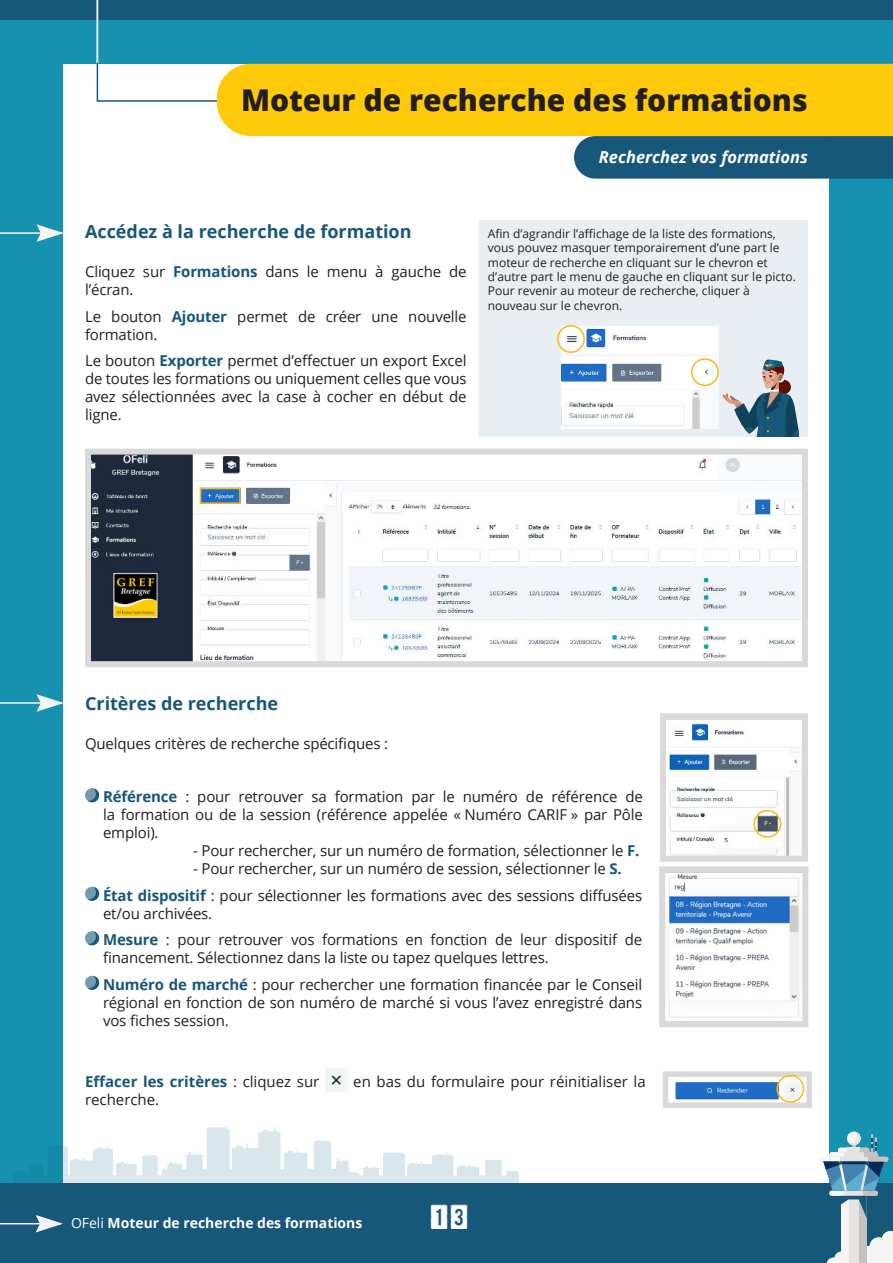
<style>
.page{position:relative;width:893px;height:1263px;background:#1791b0}
.page>*{position:absolute;margin:0;border:0;box-sizing:border-box;transform-origin:0 0}
.t1{font:31.5px "calendarnotetfb";color:#fff}
.t2{font:800 30px "Open Sans";color:#231f20}
.t3{font:700 18px "Open Sans";color:#17577a}
.t4{font:italic 700 16.5px "Open Sans";color:#fff}
.t5{font:15px/18px "Open Sans";letter-spacing:-.01em;color:#231f20}
.t6{font:700 15px "Open Sans";color:#17577a}
.t7{font:700 13.95px "Open Sans";color:#fff}
.t8{font:12px/14.4px "Open Sans";color:#231f20}
.s1{font-weight:700;color:#17577a}
.s2{font-weight:400;color:#231f20}
.s3{font-weight:400}
</style>
<div class="page">
<div style="left:0;top:0;width:893px;height:20px;background:#17577a"></div>
<div style="left:64px;top:64px;width:765px;height:1135px;background:#fff"></div>
<svg style="left:13px;top:1127px;width:506px;height:57px"></svg>
<div style="left:0;top:1184px;width:893px;height:79px;background:#17577a"></div>
<hr style="left:0;top:1223px;width:61px;height:1px;background:#f5f5f5">
<svg style="left:36px;top:1215px;width:27px;height:17px"></svg>
<hr style="left:97px;top:0;width:1px;height:64px;background:#f5f5f5">
<svg style="left:96px;top:61px;width:212px;height:41px"></svg>
<svg style="left:827px;top:1231px;width:66px;height:32px"></svg>
<div style="left:848px;top:1196px;width:11px;height:67px;background:#e6e3e3"></div>
<div style="left:859px;top:1196px;width:8px;height:67px;background:#c7c2c2"></div>
<div style="left:841px;top:1196px;width:7px;height:67px;background:#f5f5f5"></div>
<svg style="left:819px;top:1132px;width:69px;height:86px"></svg>
<hr style="left:0;top:232px;width:62px;height:2px;background:#f5f5f5">
<svg style="left:36px;top:224px;width:28px;height:18px"></svg>
<hr style="left:0;top:702px;width:62px;height:2px;background:#f5f5f5">
<svg style="left:36px;top:694px;width:28px;height:18px"></svg>
<img style="left:92px;top:456px;width:709px;height:204px">
<div style="left:85px;top:449px;width:723px;height:218px;border:6px solid #d9d9d9"></div>
<div style="left:741px;top:456px;width:60px;height:21px;background:#fafbfd"></div>
<div style="left:479px;top:220px;width:329px;height:217px;background:#e8eef2"></div>
<svg style="left:722px;top:359px;width:77px;height:78px"></svg>
<img style="left:561px;top:326px;width:158px;height:102px">
<div style="left:691px;top:358px;width:28px;height:28px;border:2px solid #fcb814;border-radius:50%"></div>
<img style="left:667px;top:723px;width:134px;height:132px">
<div style="left:660px;top:713px;width:148px;height:149px;border:6px solid #d9d9d9"></div>
<div style="left:753px;top:810px;width:28px;height:28px;border:2px solid #fcb814;border-radius:50%"></div>
<div style="left:574px;top:136px;width:319px;height:43px;background:#17577a"></div>
<div style="left:217px;top:64px;width:676px;height:72px;background:#feca0a"></div>
<div style="left:85px;top:788px;width:14px;height:14px;background:#749aaf;border-radius:50%"></div>
<svg style="left:88px;top:788px;width:11px;height:14px"></svg>
<div style="left:85px;top:887px;width:14px;height:14px;background:#749aaf;border-radius:50%"></div>
<svg style="left:88px;top:887px;width:11px;height:14px"></svg>
<div style="left:85px;top:931px;width:14px;height:14px;background:#749aaf;border-radius:50%"></div>
<svg style="left:88px;top:931px;width:11px;height:14px"></svg>
<div style="left:85px;top:976px;width:14px;height:14px;background:#749aaf;border-radius:50%"></div>
<svg style="left:88px;top:976px;width:11px;height:14px"></svg>
<img style="left:325px;top:1068px;width:23px;height:23px">
<div style="left:200px;top:488px;width:41px;height:16px;border:2px solid #fcb814"></div>
<img style="left:668px;top:874px;width:132px;height:144px">
<div style="left:659px;top:866px;width:149px;height:161px;border:6px solid #d9d9d9"></div>
<img style="left:675px;top:1077px;width:130px;height:25px">
<div style="left:663px;top:1071px;width:149px;height:37px;border:5px solid #d9d9d9"></div>
<div style="left:776px;top:1075px;width:28px;height:28px;border:2px solid #fcb814;border-radius:50%"></div>
<div style="left:557px;top:325px;width:28px;height:28px;border:2px solid #fcb814;border-radius:50%"></div>
<h2 class="t2" style="left:241px;top:78px;width:568px">Moteur de recherche des formations</h2>
<p class="t4" style="left:599px;top:145px;width:211px">Recherchez vos formations</p>
<p class="t3" style="left:85px;top:224px;width:328px">Accédez à la recherche de formation</p>
<p class="t5" style="left:85px;top:264px;width:383px">Cliquez sur <span class="s1">Formations</span> dans le menu à gauche de l’écran.</p>
<p class="t5" style="left:85px;top:309px;width:383px">Le bouton <span class="s1">Ajouter</span> permet de créer une nouvelle formation.</p>
<p class="t5" style="left:85px;top:353px;width:383px;text-align:justify">Le bouton <span class="s1">Exporter</span> permet d’effectuer un export Excel de toutes les formations ou uniquement celles que vous avez sélectionnées avec la case à cocher en début de ligne.</p>
<p class="t8" style="left:488px;top:226px;width:309px">Afin d’agrandir l’affichage de la liste des formations, vous pouvez masquer temporairement d’une part le moteur de recherche en cliquant sur le chevron et d’autre part le menu de gauche en cliquant sur le picto.<br>Pour revenir au moteur de recherche, cliquer à nouveau sur le chevron.</p>
<p class="t3" style="left:85px;top:696px;width:195px">Critères de recherche</p>
<p class="t5" style="left:85px;top:734px;width:305px">Quelques critères de recherche spécifiques :</p>
<p class="t5" style="left:103px;top:789px;width:541px;text-align:justify"><span class="s1">Référence</span> : pour retrouver sa formation par le numéro de référence de la formation ou de la session (référence appelée « Numéro CARIF » par Pôle emploi).</p>
<p class="t5" style="left:193px;top:843px;width:448px">- Pour rechercher, sur un numéro de formation, sélectionner le <span class="s1">F.</span></p>
<p class="t5" style="left:103px;top:857px;width:541px;line-height:26.5px;text-indent:90px">- Pour rechercher, sur un numéro de session, sélectionner le <span class="s1">S.<br>État dispositif</span> : pour sélectionner les formations avec des sessions diffusées</p>
<p class="t5" style="left:103px;top:901px;width:541px;line-height:26.5px">et/ou archivées.<br><span class="s1">Mesure</span> : pour retrouver vos formations en fonction de leur dispositif de</p>
<p class="t5" style="left:103px;top:944px;width:541px;line-height:26.5px">financement. Sélectionnez dans la liste ou tapez quelques lettres.<br><span class="s1">Numéro de marché</span> : pour rechercher une formation financée par le Conseil</p>
<p class="t5" style="left:103px;top:995px;width:541px">régional en fonction de son numéro de marché si vous l’avez enregistré dans vos fiches session.</p>
<p class="t6" style="left:85px;top:1071px;width:236px">Effacer les critères <span class="s2">: cliquez sur</span></p>
<p class="t5" style="left:353px;top:1074px;width:294px">en bas du formulaire pour réinitialiser la</p>
<p class="t5" style="left:85px;top:1092px;width:76px">recherche.</p>
<p class="t7" style="left:71px;top:1217px;width:293px"><span class="s3">OFeli</span> Moteur de recherche des formations</p>
<h1 class="t1" style="left:428px;top:1200px;width:43px">13</h1>
</div>
